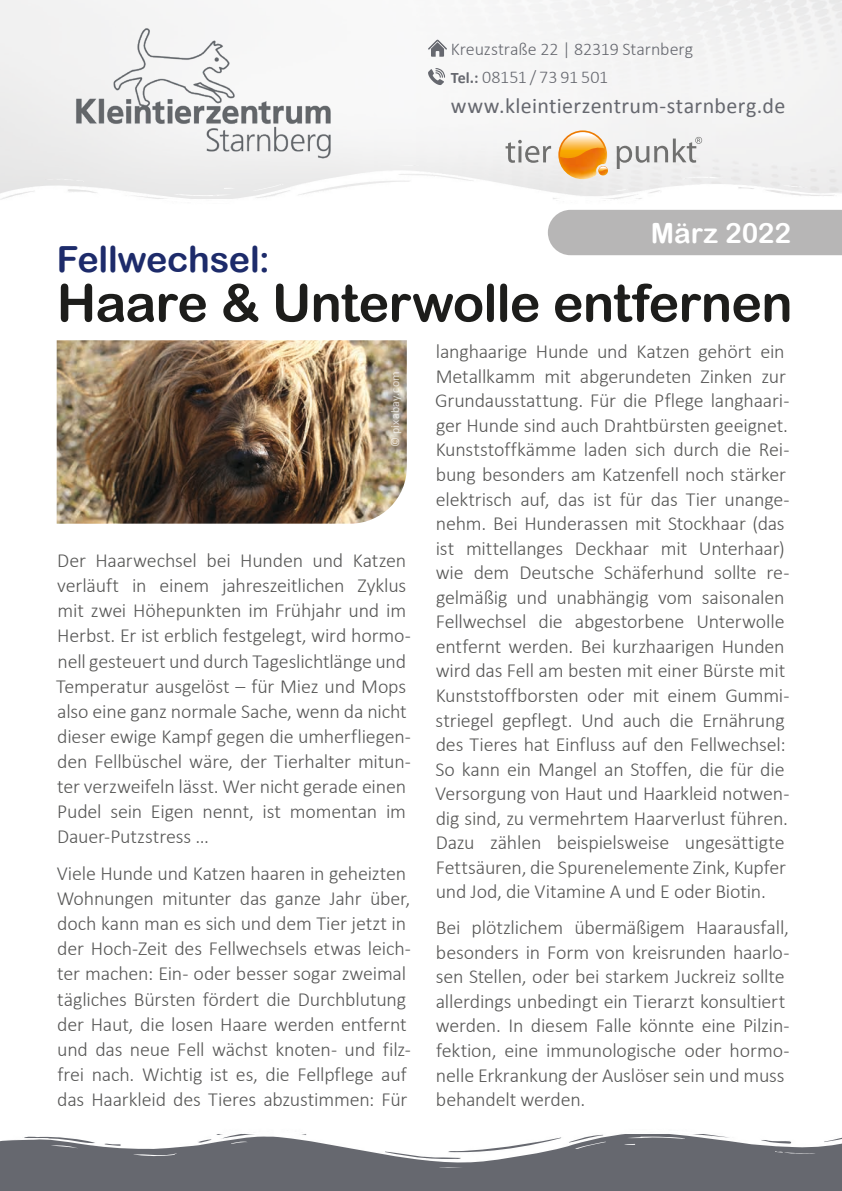
<style>
.page{position:relative;width:842px;height:1191px;background:#fff}
.page>*{position:absolute;margin:0;border:0;box-sizing:border-box;transform-origin:0 0}
.t1{font:52px "Arial Rounded MT Bold";letter-spacing:-.015em;color:#1d1d1b}
.t2{font:36px "Arial Rounded MT Bold";letter-spacing:-.01em;color:#1d2b6a}
.t3{font:28px "Arial Rounded MT Bold";letter-spacing:-.005em;color:#fff}
.t4{font:22px "Calibri";letter-spacing:.015em;color:#66686f}
.t5{font:300 20px/24.6px "Calibri";letter-spacing:-.01em;color:#575756}
.t6{font:300 18px/28.4px "Calibri";letter-spacing:-.005em;color:#66686f}
.t7{font:12px "Calibri";letter-spacing:.02em;color:#fff}
.s1{font-weight:700;font-size:16px}
</style>
<div class="page">
<div style="left:0;top:1134px;width:842px;height:57px;background:#66686f"></div>
<img style="left:0;top:1134px;width:842px;height:34px">
<img style="left:558px;top:130px;width:49px;height:49px">
<svg style="left:560px;top:132px;width:44px;height:27px"></svg>
<svg style="left:598px;top:166px;width:10px;height:10px"></svg>
<svg style="left:506px;top:140px;width:45px;height:23px"></svg>
<svg style="left:617px;top:137px;width:85px;height:32px"></svg>
<img style="left:62px;top:23px;width:279px;height:141px">
<svg style="left:428px;top:68px;width:17px;height:17px"></svg>
<svg style="left:428px;top:40px;width:19px;height:17px"></svg>
<img style="left:57px;top:340px;width:350px;height:183px">
<div style="left:548px;top:210px;width:294px;height:45px;background:#b7b6b6"></div>
<p class="t6" style="left:451px;top:35px;width:244px">Kreuzstraße 22 | 82319 Starnberg<br><span class="s1">Tel.:</span> 08151 / 73 91 501</p>
<p class="t4" style="left:451px;top:91px;width:336px">www.kleintierzentrum-starnberg.de</p>
<h2 class="t2" style="left:57px;top:237px;width:215px">Fellwechsel:</h2>
<h3 class="t3" style="left:651px;top:216px;width:142px">März 2022</h3>
<h1 class="t1" style="left:57px;top:272px;width:737px">Haare &amp; Unterwolle entfernen</h1>
<p class="t7" style="left:387px;top:447px;width:78px;rotate:-90deg">© pixabay.com</p>
<p class="t5" style="left:56px;top:547px;width:356px;line-height:25.2px">Der Haarwechsel bei Hunden und Katzen verläuft in einem jahreszeitlichen Zyklus mit zwei Höhepunkten im Frühjahr und im Herbst. Er ist erblich festgelegt, wird hormo&shy;nell gesteuert und durch Tageslichtlänge und Temperatur ausgelöst – für Miez und Mops also eine ganz normale Sache, wenn da nicht dieser ewige Kampf gegen die umherfliegen&shy;den Fellbüschel wäre, der Tierhalter mitun&shy;ter verzweifeln lässt. Wer nicht gerade einen Pudel sein Eigen nennt, ist momentan im Dauer-Putzstress ...</p>
<p class="t5" style="left:57px;top:860px;width:356px;line-height:25.2px">Viele Hunde und Katzen haaren in geheizten Wohnungen mitunter das ganze Jahr über, doch kann man es sich und dem Tier jetzt in der Hoch-Zeit des Fellwechsels etwas leich&shy;ter machen: Ein- oder besser sogar zweimal tägliches Bürsten fördert die Durchblutung der Haut, die losen Haare werden entfernt und das neue Fell wächst knoten- und filz&shy;frei nach. Wichtig ist es, die Fellpflege auf das Haarkleid des Tieres abzustimmen: Für</p>
<p class="t5" style="left:435px;top:339px;width:356px">langhaarige Hunde und Katzen gehört ein Metallkamm mit abgerundeten Zinken zur Grundausstattung. Für die Pflege langhaari&shy;ger Hunde sind auch Drahtbürsten geeignet.<br>Kunststoffkämme laden sich durch die Rei&shy;bung besonders am Katzenfell noch stärker elektrisch auf, das ist für das Tier unange&shy;nehm. Bei Hunderassen mit Stockhaar (das ist mittellanges Deckhaar mit Unterhaar) wie dem Deutsche Schäferhund sollte re&shy;gelmäßig und unabhängig vom saisonalen Fellwechsel die abgestorbene Unterwolle entfernt werden. Bei kurzhaarigen Hunden wird das Fell am besten mit einer Bürste mit Kunststoffborsten oder mit einem Gummi&shy;striegel gepflegt. Und auch die Ernährung des Tieres hat Einfluss auf den Fellwechsel:<br>So kann ein Mangel an Stoffen, die für die Versorgung von Haut und Haarkleid notwen&shy;dig sind, zu vermehrtem Haarverlust führen.<br>Dazu zählen beispielsweise ungesättigte Fettsäuren, die Spurenelemente Zink, Kupfer und Jod, die Vitamine A und E oder Biotin.</p>
<p class="t5" style="left:436px;top:915px;width:355px">Bei plötzlichem übermäßigem Haarausfall, besonders in Form von kreisrunden haarlo&shy;sen Stellen, oder bei starkem Juckreiz sollte allerdings unbedingt ein Tierarzt konsultiert werden. In diesem Falle könnte eine Pilzin&shy;fektion, eine immunologische oder hormo&shy;nelle Erkrankung der Auslöser sein und muss behandelt werden.</p>
</div>
